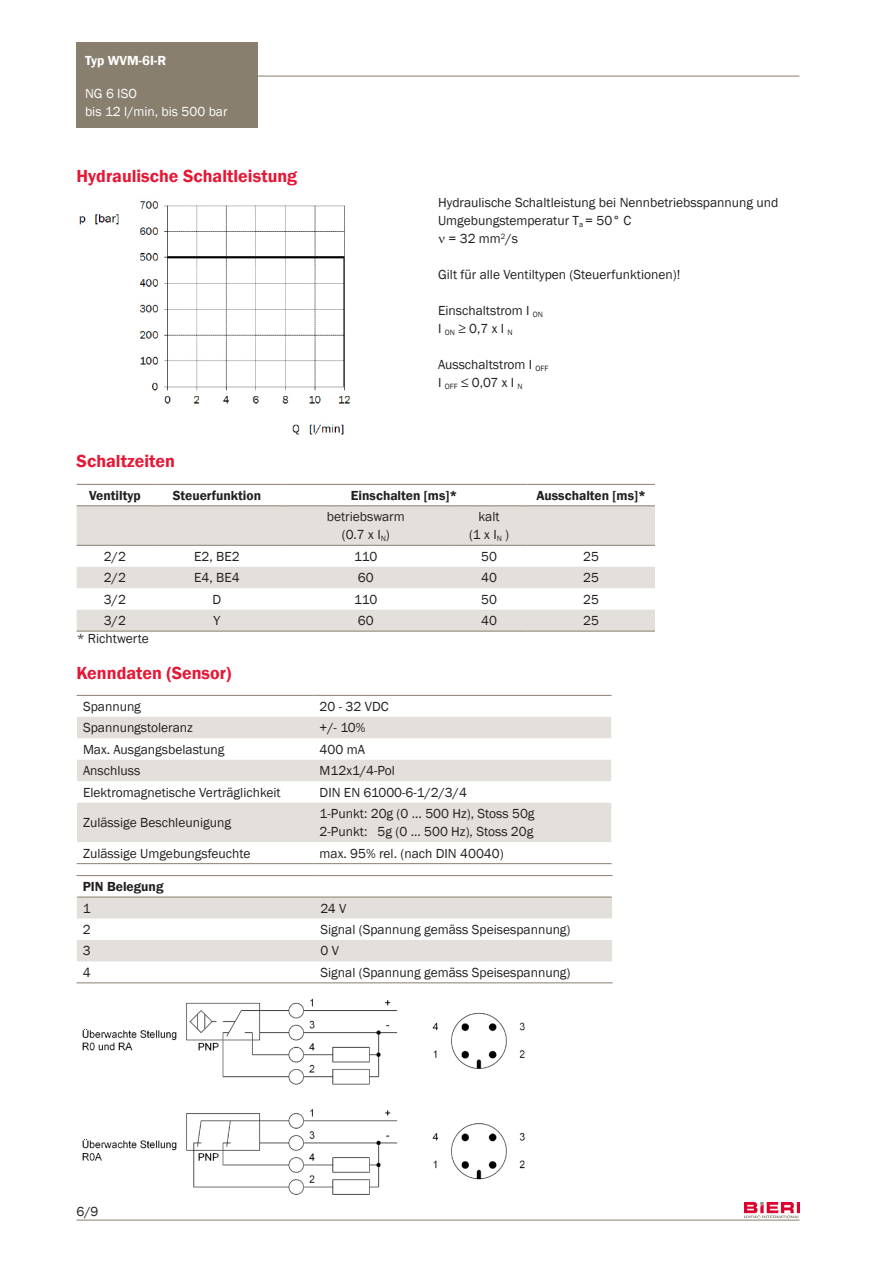
<style>
.page{position:relative;width:893px;height:1263px;background:#fff}
.page>*{position:absolute;margin:0;border:0;box-sizing:border-box;transform-origin:0 0}
._05_Untertitel{font:600 18px "Franklin Gothic";color:#e51836}
._04_Titel_rot{font:600 18px "Franklin Gothic";color:#e51836}
._07_2_Grundtext_Tabellen_S__3_zentriert{font:13.5px "Franklin Gothic";color:#231f20}
._07_Grundtext{font:13.5px/18px "Franklin Gothic";color:#231f20}
._07_2_Grundtext_Tabellen{font:13.5px "Franklin Gothic";color:#231f20}
._10_Titel_Tabelle{font:600 13.5px "Franklin Gothic";color:#231f20}
.t1{font:13.5px/18px "Franklin Gothic";color:#fff}
._11_Titel_Tabelle_Titelseite{font:13.5px "Franklin Gothic";letter-spacing:-.01em;color:#231f20}
.t2{font:600 13.5px "Franklin Gothic";color:#fff}
._07_2_Grundtext_Tabellen-2{font:600 13.5px "Franklin Gothic";color:#231f20}
</style>
<div class="page">
<div style="left:77px;top:43px;width:181px;height:33px;background:#887f6f"></div>
<div style="left:77px;top:76px;width:181px;height:52px;background:#887f6f"></div>
<hr style="left:258px;top:76px;width:541px;height:1px;background:#887f6f">
<img style="left:745px;top:1203px;width:54px;height:16px">
<hr style="left:77px;top:1220px;width:722px;height:1px;background:#887f6f">
<img style="left:79px;top:201px;width:271px;height:234px">
<svg style="left:77px;top:506px;width:578px;height:125px;fill:#e3e0db"></svg>
<hr style="left:77px;top:484px;width:76px;height:1px;background:#887f6f">
<hr style="left:153px;top:484px;width:128px;height:1px;background:#887f6f">
<hr style="left:281px;top:484px;width:170px;height:1px;background:#887f6f">
<hr style="left:451px;top:484px;width:76px;height:1px;background:#887f6f">
<hr style="left:527px;top:484px;width:128px;height:1px;background:#887f6f">
<hr style="left:77px;top:631px;width:76px;height:1px;background:#887f6f">
<hr style="left:153px;top:631px;width:128px;height:1px;background:#887f6f">
<hr style="left:281px;top:631px;width:170px;height:1px;background:#887f6f">
<hr style="left:451px;top:631px;width:76px;height:1px;background:#887f6f">
<hr style="left:527px;top:631px;width:128px;height:1px;background:#887f6f">
<hr style="left:77px;top:505px;width:76px;height:1px;background:#887f6f">
<hr style="left:153px;top:505px;width:128px;height:1px;background:#887f6f">
<hr style="left:281px;top:505px;width:170px;height:1px;background:#887f6f">
<hr style="left:451px;top:505px;width:76px;height:1px;background:#887f6f">
<hr style="left:527px;top:505px;width:128px;height:1px;background:#887f6f">
<hr style="left:77px;top:545px;width:76px;height:1px;background:#887f6f">
<hr style="left:153px;top:545px;width:128px;height:1px;background:#887f6f">
<hr style="left:281px;top:545px;width:170px;height:1px;background:#887f6f">
<hr style="left:451px;top:545px;width:76px;height:1px;background:#887f6f">
<hr style="left:527px;top:545px;width:128px;height:1px;background:#887f6f">
<svg style="left:77px;top:717px;width:534px;height:125px;fill:#e3e0db"></svg>
<hr style="left:77px;top:863px;width:237px;height:1px;background:#887f6f">
<hr style="left:314px;top:863px;width:298px;height:1px;background:#887f6f">
<hr style="left:77px;top:695px;width:237px;height:1px;background:#887f6f">
<hr style="left:314px;top:695px;width:298px;height:1px;background:#887f6f">
<svg style="left:77px;top:898px;width:535px;height:63px"></svg>
<hr style="left:76px;top:982px;width:238px;height:1px;background:#887f6f">
<hr style="left:314px;top:982px;width:298px;height:1px;background:#887f6f">
<hr style="left:76px;top:875px;width:238px;height:1px;background:#887f6f">
<hr style="left:314px;top:875px;width:298px;height:1px;background:#887f6f">
<hr style="left:77px;top:897px;width:237px;height:1px;background:#887f6f">
<hr style="left:314px;top:897px;width:298px;height:1px;background:#887f6f">
<img style="left:82px;top:998px;width:443px;height:196px">
<p class="t2" style="left:85px;top:52px;width:83px">Typ WVM-6I-R</p>
<p class="t1" style="left:85px;top:84px;width:144px">NG 6 ISO<br>bis 12 l/min, bis 500 bar</p>
<p class="_05_Untertitel" style="left:77px;top:165px;width:222px">Hydraulische Schaltleistung</p>
<p class="_05_Untertitel" style="left:77px;top:450px;width:100px">Schaltzeiten</p>
<p class="_07_Grundtext" style="left:438px;top:194px;width:342px">Hydraulische Schaltleistung bei Nennbetriebsspannung und<br>Umgebungstemperatur T<sub>a</sub> = 50° C</p>
<p class="_07_Grundtext" style="left:438px;top:230px;width:81px">■ = 32 mm<sup>2</sup>/s</p>
<p class="_07_Grundtext" style="left:438px;top:266px;width:244px">Gilt für alle Ventiltypen (Steuerfunktionen)!</p>
<p class="_07_Grundtext" style="left:438px;top:302px;width:106px">Einschaltstrom I <sub>ON</sub></p>
<p class="_07_Grundtext" style="left:438px;top:320px;width:76px">I <sub>ON</sub> ≥ 0,7 x I <sub>N</sub></p>
<p class="_07_Grundtext" style="left:438px;top:356px;width:112px">Ausschaltstrom I <sub>OFF</sub></p>
<p class="_07_Grundtext" style="left:438px;top:374px;width:86px">I <sub>OFF</sub> ≤ 0,07 x I <sub>N</sub></p>
<p class="_10_Titel_Tabelle" style="left:89px;top:487px;width:53px">Ventiltyp</p>
<p class="_10_Titel_Tabelle" style="left:173px;top:487px;width:90px">Steuerfunktion</p>
<p class="_10_Titel_Tabelle" style="left:351px;top:487px;width:108px">Einschalten [ms]*</p>
<p class="_10_Titel_Tabelle" style="left:536px;top:487px;width:111px">Ausschalten [ms]*</p>
<p class="_07_2_Grundtext_Tabellen_S__3_zentriert" style="left:327px;top:508px;width:79px">betriebswarm</p>
<p class="_07_2_Grundtext_Tabellen_S__3_zentriert" style="left:342px;top:526px;width:50px">(0.7 x I<sub>N</sub>)</p>
<p class="_07_2_Grundtext_Tabellen_S__3_zentriert" style="left:479px;top:508px;width:23px">kalt</p>
<p class="_07_2_Grundtext_Tabellen_S__3_zentriert" style="left:469px;top:526px;width:42px">(1 x I<sub>N</sub> )</p>
<p class="_07_2_Grundtext_Tabellen" style="left:104px;top:548px;width:23px">2/2</p>
<p class="_07_2_Grundtext_Tabellen" style="left:194px;top:548px;width:47px">E2, BE2</p>
<p class="_07_2_Grundtext_Tabellen_S__3_zentriert" style="left:354px;top:548px;width:25px">110</p>
<p class="_07_2_Grundtext_Tabellen_S__3_zentriert" style="left:481px;top:548px;width:17px">50</p>
<p class="_07_2_Grundtext_Tabellen_S__3_zentriert" style="left:583px;top:548px;width:17px">25</p>
<p class="_07_2_Grundtext_Tabellen" style="left:104px;top:569px;width:23px">2/2</p>
<p class="_07_2_Grundtext_Tabellen" style="left:194px;top:569px;width:47px">E4, BE4</p>
<p class="_07_2_Grundtext_Tabellen_S__3_zentriert" style="left:358px;top:569px;width:17px">60</p>
<p class="_07_2_Grundtext_Tabellen_S__3_zentriert" style="left:481px;top:569px;width:17px">40</p>
<p class="_07_2_Grundtext_Tabellen_S__3_zentriert" style="left:583px;top:569px;width:17px">25</p>
<p class="_11_Titel_Tabelle_Titelseite" style="left:104px;top:591px;width:23px">3/2</p>
<p class="_11_Titel_Tabelle_Titelseite" style="left:213px;top:591px;width:10px">D</p>
<p class="_11_Titel_Tabelle_Titelseite" style="left:354px;top:591px;width:25px">110</p>
<p class="_11_Titel_Tabelle_Titelseite" style="left:481px;top:591px;width:17px">50</p>
<p class="_11_Titel_Tabelle_Titelseite" style="left:583px;top:591px;width:17px">25</p>
<p class="_11_Titel_Tabelle_Titelseite" style="left:104px;top:612px;width:23px">3/2</p>
<p class="_11_Titel_Tabelle_Titelseite" style="left:214px;top:612px;width:8px">Y</p>
<p class="_07_2_Grundtext_Tabellen_S__3_zentriert" style="left:358px;top:612px;width:17px">60</p>
<p class="_07_2_Grundtext_Tabellen_S__3_zentriert" style="left:481px;top:612px;width:17px">40</p>
<p class="_07_2_Grundtext_Tabellen_S__3_zentriert" style="left:583px;top:612px;width:17px">25</p>
<p class="_04_Titel_rot" style="left:76px;top:662px;width:156px">Kenndaten (Sensor)</p>
<p class="_07_2_Grundtext_Tabellen" style="left:83px;top:698px;width:59px">Spannung</p>
<p class="_07_2_Grundtext_Tabellen_S__3_zentriert" style="left:320px;top:698px;width:70px">20 - 32 VDC</p>
<p class="_07_2_Grundtext_Tabellen" style="left:83px;top:719px;width:111px">Spannungstoleranz</p>
<p class="_07_2_Grundtext_Tabellen_S__3_zentriert" style="left:320px;top:719px;width:47px">+/- 10%</p>
<p class="_07_2_Grundtext_Tabellen" style="left:83px;top:741px;width:143px">Max. Ausgangsbelastung</p>
<p class="_07_2_Grundtext_Tabellen_S__3_zentriert" style="left:320px;top:741px;width:47px">400 mA</p>
<p class="_07_2_Grundtext_Tabellen" style="left:83px;top:762px;width:59px">Anschluss</p>
<p class="_07_2_Grundtext_Tabellen_S__3_zentriert" style="left:320px;top:762px;width:77px">M12x1/4-Pol</p>
<p class="_07_2_Grundtext_Tabellen" style="left:83px;top:784px;width:199px">Elektromagnetische Verträglichkeit</p>
<p class="_07_2_Grundtext_Tabellen_S__3_zentriert" style="left:320px;top:784px;width:149px">DIN EN 61000-6-1/2/3/4</p>
<p class="_07_2_Grundtext_Tabellen" style="left:83px;top:814px;width:150px">Zulässige Beschleunigung</p>
<p class="_07_Grundtext" style="left:77px;top:630px;width:74px">* Richtwerte</p>
<p class="_07_2_Grundtext_Tabellen_S__3_zentriert" style="left:320px;top:805px;width:216px">1-Punkt: 20g (0 ... 500 Hz), Stoss 50g</p>
<p class="_07_2_Grundtext_Tabellen_S__3_zentriert" style="left:320px;top:823px;width:215px">2-Punkt: 5g (0 ... 500 Hz), Stoss 20g</p>
<p class="_07_2_Grundtext_Tabellen" style="left:83px;top:845px;width:169px">Zulässige Umgebungsfeuchte</p>
<p class="_07_2_Grundtext_Tabellen_S__3_zentriert" style="left:320px;top:845px;width:186px">max. 95% rel. (nach DIN 40040)</p>
<p class="_07_2_Grundtext_Tabellen-2" style="left:83px;top:878px;width:82px">PIN Belegung</p>
<p class="_07_2_Grundtext_Tabellen" style="left:83px;top:900px;width:9px">1</p>
<p class="_07_2_Grundtext_Tabellen_S__3_zentriert" style="left:320px;top:900px;width:27px">24 V</p>
<p class="_07_2_Grundtext_Tabellen" style="left:83px;top:921px;width:9px">2</p>
<p class="_07_2_Grundtext_Tabellen_S__3_zentriert" style="left:320px;top:921px;width:252px">Signal (Spannung gemäss Speisespannung)</p>
<p class="_07_2_Grundtext_Tabellen" style="left:83px;top:942px;width:9px">3</p>
<p class="_07_2_Grundtext_Tabellen_S__3_zentriert" style="left:320px;top:942px;width:20px">0 V</p>
<p class="_07_2_Grundtext_Tabellen" style="left:83px;top:964px;width:9px">4</p>
<p class="_07_2_Grundtext_Tabellen_S__3_zentriert" style="left:320px;top:964px;width:252px">Signal (Spannung gemäss Speisespannung)</p>
<p class="_07_Grundtext" style="left:77px;top:1202px;width:23px">6/9</p>
</div>
